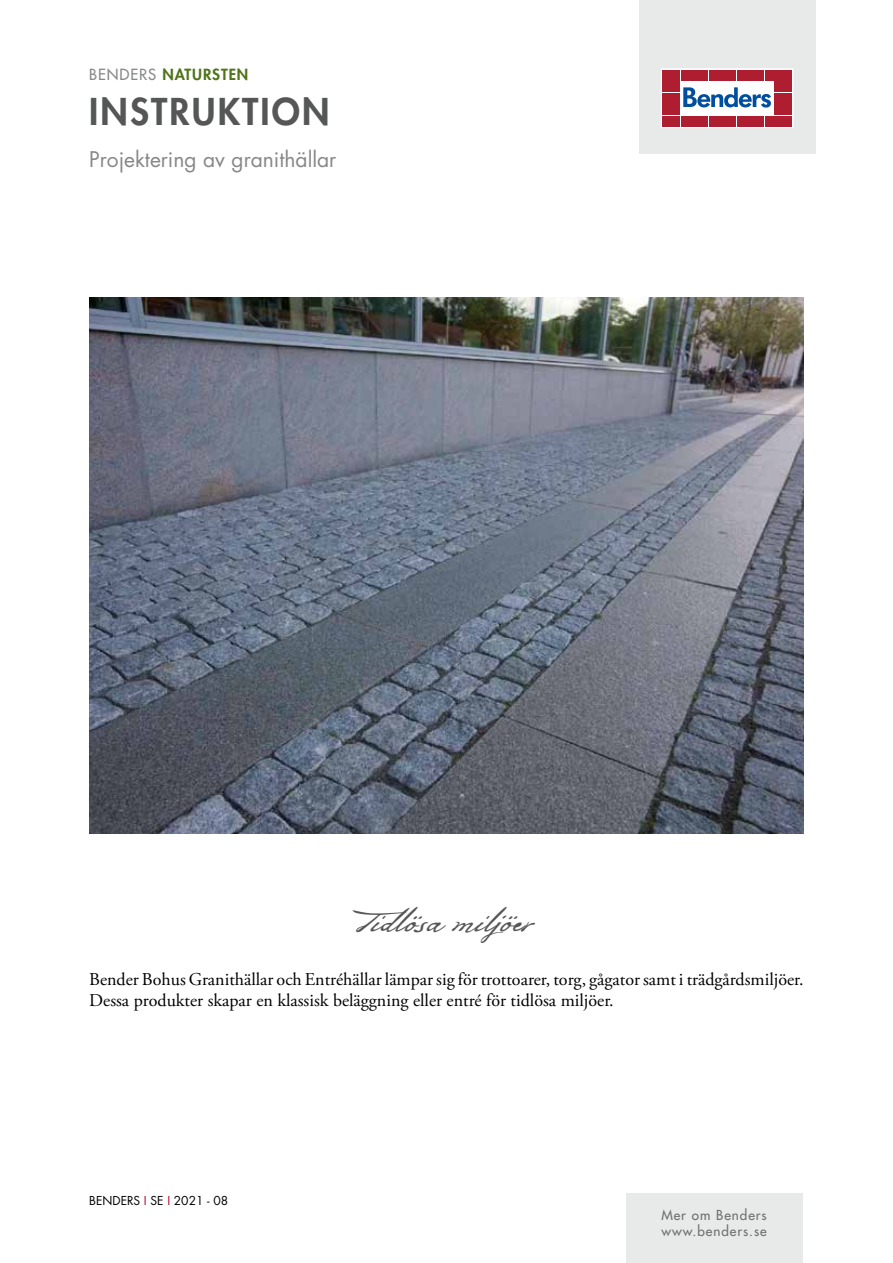
<style>
.page{position:relative;width:893px;height:1263px;background:#fff}
.page>*{position:absolute;margin:0;border:0;box-sizing:border-box;transform-origin:0 0}
.t1{font:800 36px "Futura Std";letter-spacing:.06em;color:#555756}
.t2{font:33px "Bolivar";letter-spacing:.005em;color:#555756}
.t3{font:21px "Futura Std";color:#868786}
.t4{font:18px/21.6px "Adobe Garamond Pro";color:#000}
.t5{font:800 15px "Futura Std";letter-spacing:.06em;color:#507419}
.t6{font:500 13.5px/16.2px "Futura Std";letter-spacing:.07em;color:#6f7070}
.t7{font:12px "Futura Std";color:#000}
.s1{font-weight:500;color:#878988}
.s2{color:#ae0820}
</style>
<div class="page">
<div style="left:639px;top:0;width:176px;height:153px;background:#e8e9e9"></div>
<svg style="left:661px;top:69px;width:132px;height:59px;background:#edcfd3"></svg>
<div style="left:662px;top:70px;width:9px;height:10px;background:#af1d31"></div>
<div style="left:672px;top:70px;width:8px;height:10px;background:#af1d31"></div>
<div style="left:662px;top:81px;width:9px;height:11px;background:#af1d31"></div>
<div style="left:672px;top:81px;width:8px;height:11px;background:#af1d31"></div>
<div style="left:662px;top:93px;width:9px;height:10px;background:#af1d31"></div>
<div style="left:672px;top:93px;width:8px;height:10px;background:#af1d31"></div>
<div style="left:662px;top:104px;width:9px;height:11px;background:#af1d31"></div>
<div style="left:672px;top:104px;width:8px;height:11px;background:#af1d31"></div>
<div style="left:662px;top:116px;width:9px;height:10px;background:#af1d31"></div>
<div style="left:672px;top:116px;width:8px;height:10px;background:#af1d31"></div>
<div style="left:681px;top:70px;width:8px;height:10px;background:#af1d31"></div>
<div style="left:690px;top:70px;width:9px;height:10px;background:#af1d31"></div>
<div style="left:700px;top:70px;width:8px;height:10px;background:#af1d31"></div>
<div style="left:709px;top:70px;width:8px;height:10px;background:#af1d31"></div>
<div style="left:718px;top:70px;width:9px;height:10px;background:#af1d31"></div>
<div style="left:728px;top:70px;width:8px;height:10px;background:#af1d31"></div>
<div style="left:737px;top:70px;width:8px;height:10px;background:#af1d31"></div>
<div style="left:746px;top:70px;width:9px;height:10px;background:#af1d31"></div>
<div style="left:756px;top:70px;width:8px;height:10px;background:#af1d31"></div>
<div style="left:765px;top:70px;width:8px;height:10px;background:#af1d31"></div>
<div style="left:681px;top:116px;width:8px;height:10px;background:#af1d31"></div>
<div style="left:690px;top:116px;width:9px;height:10px;background:#af1d31"></div>
<div style="left:700px;top:116px;width:8px;height:10px;background:#af1d31"></div>
<div style="left:709px;top:116px;width:8px;height:10px;background:#af1d31"></div>
<div style="left:718px;top:116px;width:9px;height:10px;background:#af1d31"></div>
<div style="left:728px;top:116px;width:8px;height:10px;background:#af1d31"></div>
<div style="left:737px;top:116px;width:8px;height:10px;background:#af1d31"></div>
<div style="left:746px;top:116px;width:9px;height:10px;background:#af1d31"></div>
<div style="left:756px;top:116px;width:8px;height:10px;background:#af1d31"></div>
<div style="left:765px;top:116px;width:8px;height:10px;background:#af1d31"></div>
<div style="left:774px;top:70px;width:9px;height:10px;background:#af1d31"></div>
<div style="left:784px;top:70px;width:8px;height:10px;background:#af1d31"></div>
<div style="left:774px;top:81px;width:9px;height:11px;background:#af1d31"></div>
<div style="left:784px;top:81px;width:8px;height:11px;background:#af1d31"></div>
<div style="left:774px;top:93px;width:9px;height:10px;background:#af1d31"></div>
<div style="left:784px;top:93px;width:8px;height:10px;background:#af1d31"></div>
<div style="left:774px;top:104px;width:9px;height:11px;background:#af1d31"></div>
<div style="left:784px;top:104px;width:8px;height:11px;background:#af1d31"></div>
<div style="left:774px;top:116px;width:9px;height:10px;background:#af1d31"></div>
<div style="left:784px;top:116px;width:8px;height:10px;background:#af1d31"></div>
<svg style="left:683px;top:87px;width:88px;height:21px;background:#8fb1d4"></svg>
<div style="left:626px;top:1193px;width:177px;height:70px;background:#e8e9e9"></div>
<img style="left:89px;top:298px;width:714px;height:535px">
<p class="t5" style="left:89px;top:65px;width:161px"><span class="s1">BENDERS</span> NATURSTEN</p>
<h1 class="t1" style="left:89px;top:89px;width:242px">INSTRUKTION</h1>
<p class="t3" style="left:89px;top:146px;width:249px">Projektering av granithällar</p>
<h2 class="t2" style="left:361px;top:901px;width:172px">Tidlösa miljöer</h2>
<p class="t4" style="left:89px;top:969px;width:716px">Bender Bohus Granithällar och Entréhällar lämpar sig för trottoarer, torg, gågator samt i trädgårdsmiljöer.<br>Dessa produkter skapar en klassisk beläggning eller entré för tidlösa miljöer.</p>
<p class="t7" style="left:89px;top:1193px;width:140px">BENDERS <span class="s2">I</span> SE <span class="s2">I</span> 2021 - 08</p>
<p class="t6" style="left:661px;top:1207px;width:107px">Mer om Benders www.benders.se</p>
</div>
